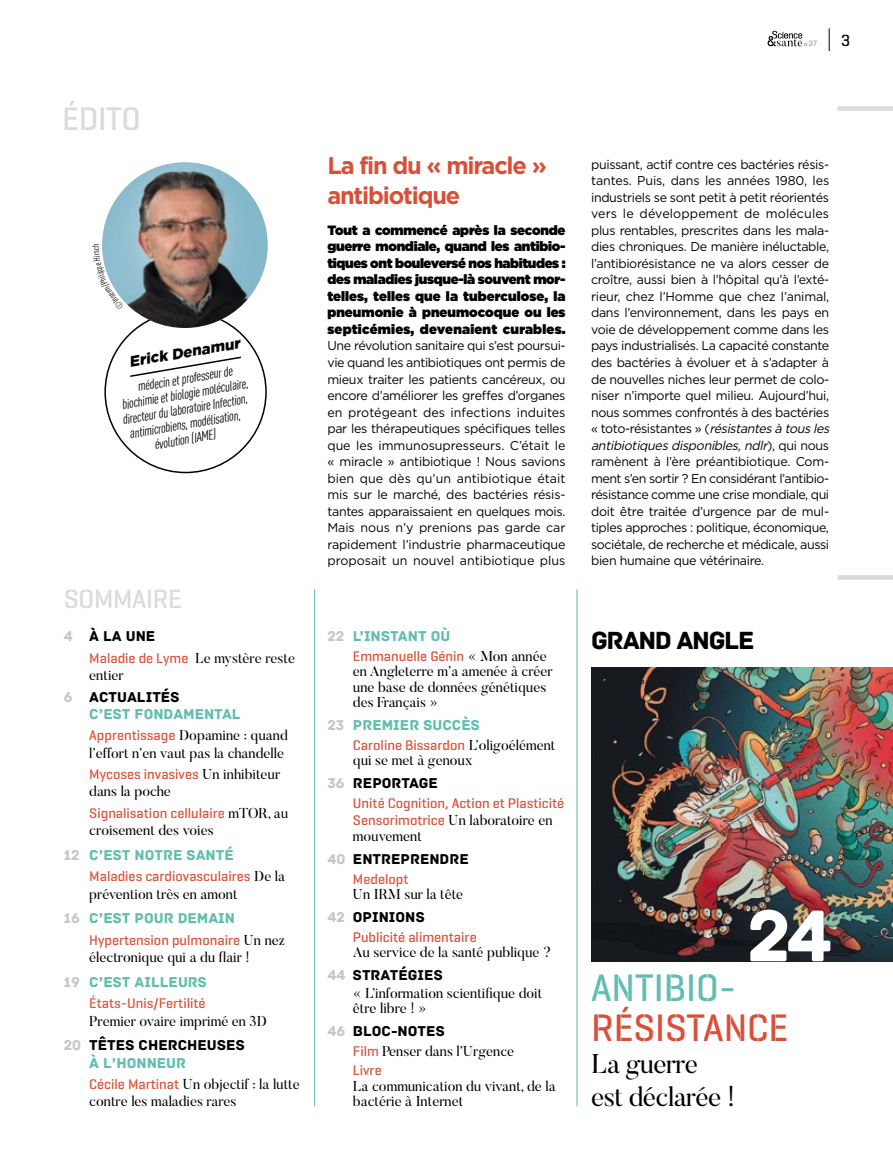
<style>
.page{position:relative;width:893px;height:1149px;background:#fff}
.page>*{position:absolute;margin:0;border:0;box-sizing:border-box;transform-origin:0 0}
.t1{font:76.8px "Archive";color:#fff}
.t2{font:500 39px "Geogrotesque Stencil A";color:#d95038}
.t3{font:500 39px "Geogrotesque Stencil A";color:#62bdb0}
.t4{font:500 33.15px "Geogrotesque Stencil A";letter-spacing:-.01em;color:#d9dadb}
.t5{font:27px/33px "Butler";letter-spacing:-.02em;color:#000}
.t6{font:500 27px "Geogrotesque Stencil A";letter-spacing:-.015em;color:#d9dadb}
.t7{font:26.1px "Archive";letter-spacing:-.05em;color:#000}
.t8{font:700 24px/30px "Gotham";letter-spacing:-.05em;color:#d95038}
.t9{font:500 16.5px "Geogrotesque Stencil A";color:#000}
.t10{font:15px/17.2px "Archive";color:#62bdb0}
.t11{font:15px/17.2px "Archive";color:#000}
.t12{font:italic 900 15px "Gotham";color:#000}
.t13{font:14.25px/15.5px "Butler";color:#000}
.t14{font:500 14.25px "Geogrotesque Stencil A";color:#d95038}
.t15{font:900 13.5px/16.5px "Gotham";letter-spacing:.015em;color:#000;text-align:justify}
.t16{font:italic condensed 13.5px "DINOT";color:#000}
.t17{font:12.75px/16.5px "Gotham";letter-spacing:-.025em;color:#000}
.t18{font:condensed 9px "DINOT";color:#000}
.t19{font:500 7.95px "Geogrotesque Stencil A";color:#9c9e9f}
.s1{color:#c6c7c8}
.s2{font-family:"Geogrotesque Stencil A";font-weight:500;color:#d95038}
.s3{color:#000}
.s4{font-family:"Butler";font-weight:400;color:#000}
.s5{color:#62bdb0}
.s6{font-style:italic}
</style>
<div class="page">
<img style="left:591px;top:667px;width:302px;height:293px">
<svg style="left:130px;top:356px;width:111px;height:21px"></svg>
<div style="left:838px;top:106px;width:55px;height:5px;background:#d9dadb"></div>
<hr style="left:838px;top:575px;width:55px;height:4px;background:#d9dadb">
<hr style="left:314px;top:589px;width:1px;height:516px;background:#62bdb0">
<hr style="left:576px;top:589px;width:1px;height:516px;background:#62bdb0">
<img style="left:102px;top:162px;width:166px;height:166px;border-radius:83px">
<svg style="left:829px;top:28px;width:1px;height:23px"></svg>
<svg style="left:767px;top:31px;width:35px;height:16px"></svg>
<svg style="left:102px;top:247px;width:22px;height:54px"></svg>
<h3 class="t4" style="left:62px;top:98px;width:80px">ÉDITO</h3>
<p class="t18" style="left:90px;top:247px;width:5px;rotate:-90deg">h</p>
<p class="t12" style="left:128px;top:353px;width:114px;rotate:-10deg">Erick Denamur</p>
<p class="t16" style="left:136px;top:379px;width:98px;rotate:-10deg">médecin et professeur de</p>
<p class="t16" style="left:120px;top:397px;width:130px;rotate:-10deg">biochimie et biologie moléculaire,</p>
<p class="t16" style="left:121px;top:412px;width:128px;rotate:-10deg">directeur du laboratoire Infection,</p>
<p class="t16" style="left:128px;top:426px;width:114px;rotate:-10deg">antimicrobiens, modélisation,</p>
<p class="t16" style="left:153px;top:437px;width:63px;rotate:-10deg">évolution (IAME)</p>
<h3 class="t6" style="left:64px;top:581px;width:120px">SOMMAIRE</h3>
<p class="t11" style="left:64px;top:627px;width:93px"><span class="s1">4</span> À LA UNE</p>
<p class="t13" style="left:89px;top:648px;width:207px;line-height:17.2px"><span class="s2">Maladie de Lyme</span> Le mystère reste entier</p>
<p class="t10" style="left:89px;top:688px;width:153px;text-indent:-26px"><span class="s1">6</span> <span class="s3">ACTUALITÉS<br></span>C’EST FONDAMENTAL</p>
<p class="t13" style="left:89px;top:726px;width:200px;line-height:17.2px"><span class="s2">Apprentissage</span> Dopamine : quand l’effort n’en vaut pas la chandelle</p>
<p class="t14" style="left:89px;top:765px;width:192px">Mycoses invasives <span class="s4">Un inhibiteur</span></p>
<p class="t13" style="left:89px;top:783px;width:83px">dans la poche</p>
<p class="t14" style="left:89px;top:803px;width:201px">Signalisation cellulaire <span class="s4">mTOR, au</span></p>
<p class="t13" style="left:89px;top:822px;width:126px">croisement des voies</p>
<p class="t10" style="left:64px;top:846px;width:171px"><span class="s1">12</span> C’EST NOTRE SANTÉ</p>
<p class="t14" style="left:89px;top:867px;width:197px">Maladies cardiovasculaires <span class="s4">De la</span></p>
<p class="t13" style="left:89px;top:885px;width:150px">prévention très en amont</p>
<p class="t10" style="left:64px;top:909px;width:173px"><span class="s1">16</span> C’EST POUR DEMAIN</p>
<p class="t14" style="left:89px;top:930px;width:197px">Hypertension pulmonaire <span class="s4">Un nez</span></p>
<p class="t13" style="left:89px;top:948px;width:162px">électronique qui a du flair !</p>
<p class="t10" style="left:64px;top:973px;width:145px"><span class="s1">19</span> C’EST AILLEURS</p>
<p class="t14" style="left:89px;top:994px;width:118px">États-Unis/Fertilité</p>
<p class="t13" style="left:89px;top:1012px;width:179px">Premier ovaire imprimé en 3D</p>
<p class="t11" style="left:89px;top:1036px;width:157px;text-indent:-26px"><span class="s1">20</span> TÊTES CHERCHEUSES<br><span class="s5">À L’HONNEUR</span></p>
<p class="t13" style="left:89px;top:1074px;width:212px;line-height:17.2px"><span class="s2">Cécile Martinat</span> Un objectif : la lutte contre les maladies rares</p>
<p class="t19" style="left:803px;top:38px;width:16px">#37</p>
<p class="t9" style="left:841px;top:30px;width:11px">3</p>
<h3 class="t8" style="left:327px;top:150px;width:221px">La fin du « miracle » antibiotique</h3>
<p class="t15" style="left:327px;top:221px;width:240px">Tout a commencé après la seconde guerre mondiale, quand les antibio&shy;tiques ont bouleversé nos habitudes : des maladies jusque-là souvent mor&shy;telles, telles que la tuberculose, la pneumonie à pneumocoque ou les septicémies, devenaient curables.</p>
<p class="t17" style="left:327px;top:337px;width:240px;text-align:justify">Une révolution sanitaire qui s’est poursui&shy;vie quand les antibiotiques ont permis de mieux traiter les patients cancéreux, ou encore d’améliorer les greffes d’organes en protégeant des infections induites par les thérapeutiques spécifiques telles que les immunosupresseurs. C’était le « miracle » antibiotique ! Nous savions bien que dès qu’un antibiotique était mis sur le marché, des bactéries résis&shy;tantes apparaissaient en quelques mois.<br>Mais nous n’y prenions pas garde car rapidement l’industrie pharmaceutique proposait un nouvel antibiotique plus</p>
<p class="t10" style="left:327px;top:627px;width:124px"><span class="s1">22</span> L’INSTANT OÙ</p>
<p class="t14" style="left:353px;top:647px;width:195px">Emmanuelle Génin <span class="s4">« Mon année</span></p>
<p class="t13" style="left:353px;top:663px;width:201px">en Angleterre m’a amenée à créer une base de données génétiques des Français »</p>
<p class="t10" style="left:327px;top:716px;width:154px"><span class="s1">23</span> PREMIER SUCCÈS</p>
<p class="t14" style="left:353px;top:735px;width:204px">Caroline Bissardon <span class="s4">L’oligoélément</span></p>
<p class="t13" style="left:353px;top:752px;width:121px">qui se met à genoux</p>
<p class="t11" style="left:327px;top:774px;width:112px"><span class="s1">36</span> REPORTAGE</p>
<p class="t14" style="left:353px;top:794px;width:213px">Unité Cognition, Action et Plasticité</p>
<p class="t13" style="left:353px;top:812px;width:201px"><span class="s2">Sensorimotrice</span> Un laboratoire en mouvement</p>
<p class="t11" style="left:327px;top:850px;width:143px"><span class="s1">40</span> ENTREPRENDRE</p>
<p class="t14" style="left:353px;top:869px;width:57px">Medelopt</p>
<p class="t13" style="left:353px;top:885px;width:112px">Un IRM sur la tête</p>
<p class="t11" style="left:327px;top:908px;width:99px"><span class="s1">42</span> OPINIONS</p>
<p class="t14" style="left:353px;top:927px;width:125px">Publicité alimentaire</p>
<p class="t13" style="left:353px;top:944px;width:200px">Au service de la santé publique ?</p>
<p class="t11" style="left:327px;top:966px;width:117px"><span class="s1">44</span> STRATÉGIES</p>
<p class="t13" style="left:353px;top:984px;width:191px">« L’information scientifique doit être libre ! »</p>
<p class="t11" style="left:327px;top:1022px;width:119px"><span class="s1">46</span> BLOC-NOTES</p>
<p class="t13" style="left:353px;top:1042px;width:163px"><span class="s2">Film</span> Penser dans l’Urgence</p>
<p class="t14" style="left:353px;top:1061px;width:30px">Livre</p>
<p class="t13" style="left:353px;top:1077px;width:204px">La communication du vivant, de la bactérie à Internet</p>
<p class="t17" style="left:591px;top:156px;width:243px">puissant, actif contre ces bactéries résis&shy;tantes. Puis, dans les années 1980, les industriels se sont petit à petit réorientés vers le développement de molécules plus rentables, prescrites dans les mala&shy;dies chroniques. De manière inéluctable, l’antibiorésistance ne va alors cesser de croître, aussi bien à l’hôpital qu’à l’exté&shy;rieur, chez l’Homme que chez l’animal, dans l’environnement, dans les pays en voie de développement comme dans les pays industrialisés. La capacité constante des bactéries à évoluer et à s’adapter à de nouvelles niches leur permet de colo&shy;niser n’importe quel milieu. Aujourd’hui, nous sommes confrontés à des bactéries « toto-résistantes » (<span class="s6">résistantesàtousles antibiotiquesdisponibles,ndlr</span>) , q u i n o u s ramènent à l’ère préantibiotique. Com&shy;ment s’en sortir ? En considérant l’antibio&shy;résistance comme une crise mondiale, qui doit être traitée d’urgence par de mul&shy;tiples approches : politique, économique, sociétale, de recherche et médicale, aussi bien humaine que vétérinaire.</p>
<h3 class="t7" style="left:591px;top:625px;width:165px">GRAND ANGLE</h3>
<h1 class="t1" style="left:747px;top:890px;width:88px">24</h1>
<h2 class="t3" style="left:591px;top:962px;width:147px">ANTIBIO-</h2>
<h2 class="t2" style="left:591px;top:1003px;width:199px">RÉSISTANCE</h2>
<h3 class="t5" style="left:591px;top:1046px;width:146px">La guerre est déclarée !</h3>
</div>
